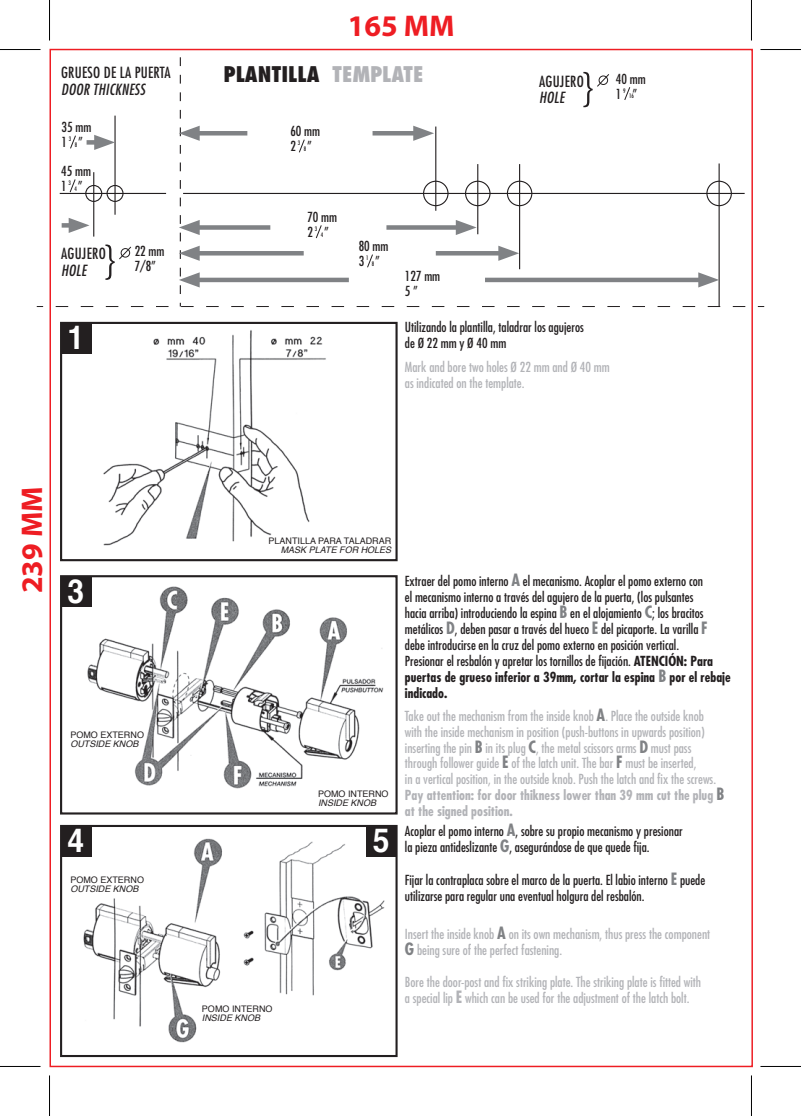
<style>
.page{position:relative;width:801px;height:1116px;background:#fff}
.page>*{position:absolute;margin:0;border:0;box-sizing:border-box;transform-origin:0 0}
.t1{font:700 33px "Helvetica";color:#fff;scale:.91 1}
.t2{font:700 30px "Myriad Pro";color:#ee1d23}
.t3{font:800 condensed 21px "Futura";color:#231f20}
.t4{font:condensed 15px "Futura";letter-spacing:.015em;color:#231f20}
.t5{font:italic condensed 15px "Futura";letter-spacing:.015em;color:#231f20}
.t6{font:condensed 13.5px/15.9px "Futura";color:#231f20}
.t7{font:condensed 13.5px/15.9px "Futura";color:#b2b3b7}
.t8{font:9px "Helvetica";color:#231f20}
.t9{font:italic 9px "Helvetica";color:#231f20}
.t10{font:condensed 6px "Futura";color:#231f20}
.s1{color:#b2b3b7}
.s2{font-weight:700;font-size:16.5px;color:#808285}
.s3{font-weight:700}
.s4{font-weight:700;font-size:16.5px}
</style>
<div class="page">
<img style="left:77px;top:325px;width:316px;height:718px">
<div style="left:61px;top:323px;width:30px;height:30px;background:#231f20"></div>
<div style="left:60px;top:322px;width:337px;height:239px;border:2px solid #231f20"></div>
<div style="left:61px;top:576px;width:30px;height:30px;background:#231f20"></div>
<div style="left:60px;top:575px;width:337px;height:239px;border:2px solid #231f20"></div>
<div style="left:61px;top:825px;width:30px;height:31px;background:#231f20"></div>
<div style="left:60px;top:824px;width:337px;height:232px;border:2px solid #231f20"></div>
<div style="left:366px;top:825px;width:30px;height:31px;background:#231f20"></div>
<svg style="left:56px;top:57px;width:690px;height:250px"></svg>
<hr style="left:372px;top:131px;width:49px;height:4px;background:#808285">
<div style="left:386px;top:225px;width:78px;height:5px;background:#808285"></div>
<hr style="left:436px;top:251px;width:70px;height:4px;background:#808285">
<div style="left:191px;top:277px;width:158px;height:5px;background:#808285"></div>
<hr style="left:0;top:49px;width:40px;height:1px;background:#000">
<hr style="left:760px;top:49px;width:41px;height:1px;background:#000">
<hr style="left:0;top:1065px;width:40px;height:1px;background:#000">
<hr style="left:760px;top:1065px;width:41px;height:1px;background:#000">
<hr style="left:49px;top:0;width:1px;height:40px;background:#000">
<hr style="left:49px;top:1075px;width:1px;height:40px;background:#000">
<hr style="left:751px;top:0;width:1px;height:40px;background:#000">
<hr style="left:751px;top:1075px;width:1px;height:40px;background:#000">
<h2 class="t2" style="left:348px;top:6px;width:108px">165 MM</h2>
<p class="t4" style="left:61px;top:64px;width:111px">GRUESO DE LA PUERTA</p>
<h3 class="t3" style="left:223px;top:61px;width:202px">PLANTILLA <span class="s1">TEMPLATE</span></h3>
<p class="t5" style="left:61px;top:80px;width:85px">DOOR THICKNESS</p>
<p class="t6" style="left:62px;top:120px;width:31px;line-height:15px">35 mm<br>1 ”</p>
<p class="t10" style="left:69px;top:135px;width:4px">3</p>
<p class="t10" style="left:75px;top:141px;width:4px">8</p>
<p class="t6" style="left:61px;top:163px;width:31px;line-height:15px">45 mm<br>1 ”</p>
<p class="t10" style="left:69px;top:179px;width:4px">3</p>
<p class="t10" style="left:75px;top:185px;width:4px">4</p>
<p class="t4" style="left:61px;top:245px;width:46px">AGUJERO</p>
<p class="t5" style="left:61px;top:261px;width:27px">HOLE</p>
<p class="t6" style="left:135px;top:244px;width:31px;line-height:15px">22 mm<br>7/8”</p>
<p class="t6" style="left:290px;top:124px;width:31px;line-height:15px">60 mm<br>2 ”</p>
<p class="t10" style="left:298px;top:139px;width:4px">3</p>
<p class="t10" style="left:304px;top:145px;width:4px">8</p>
<p class="t6" style="left:307px;top:209px;width:31px;line-height:15px">70 mm<br>2 ”</p>
<p class="t10" style="left:315px;top:225px;width:4px">3</p>
<p class="t10" style="left:321px;top:231px;width:4px">4</p>
<p class="t6" style="left:358px;top:238px;width:31px;line-height:15px">80 mm<br>3 ”</p>
<p class="t10" style="left:366px;top:254px;width:4px">1</p>
<p class="t10" style="left:372px;top:260px;width:4px">8</p>
<p class="t6" style="left:405px;top:268px;width:37px;line-height:15px">127 mm<br>5”</p>
<p class="t4" style="left:539px;top:72px;width:46px">AGUJERO</p>
<p class="t5" style="left:539px;top:89px;width:27px">HOLE</p>
<p class="t6" style="left:616px;top:71px;width:31px;line-height:15px">40 mm<br>1 ”</p>
<p class="t10" style="left:623px;top:87px;width:4px">9</p>
<p class="t10" style="left:629px;top:93px;width:6px">16</p>
<h1 class="t1" style="left:68px;top:311px;width:20px">1</h1>
<p class="t6" style="left:405px;top:319px;width:180px">Utilizando la plantilla, taladrar los agujeros de Ø 22 mm y Ø 40 mm</p>
<p class="t7" style="left:405px;top:359px;width:206px">Mark and bore two holes Ø 22 mm and Ø 40 mm as indicated on the template.</p>
<h2 class="t2" style="left:12px;top:593px;width:108px;rotate:-90deg">239 MM</h2>
<p class="t8" style="left:268px;top:534px;width:124px">PLANTILLA PARA TALADRAR</p>
<p class="t9" style="left:281px;top:542px;width:112px">MASK PLATE FOR HOLES</p>
<h1 class="t1" style="left:68px;top:564px;width:20px">3</h1>
<p class="t6" style="left:405px;top:573px;width:327px">Extraer del pomo interno <span class="s2">A</span> el mecanismo. Acoplar el pomo externo con<br>el mecanismo interno a través del agujero de la puerta, (los pulsantes<br>hacia arriba) introduciendo la espina <span class="s2">B</span> en el alojamiento <span class="s2">C</span>; los bracitos metálicos <span class="s2">D</span>, deben pasar a través del hueco <span class="s2">E</span> del picaporte. La varilla <span class="s2">F </span>debe introducirse en la cruz del pomo externo en posición vertical.<br>Presionar el resbalón y apretar los tornillos de fijación. <span class="s3">ATENCIÓN: Para puertas de grueso inferior a 39mm, cortar la espina</span> <span class="s2">B</span> <span class="s3">por el rebaje indicado.</span></p>
<p class="t8" style="left:70px;top:727px;width:75px">POMO EXTERNO</p>
<p class="t9" style="left:70px;top:736px;width:70px">OUTSIDE KNOB</p>
<p class="t8" style="left:318px;top:786px;width:72px">POMO INTERNO</p>
<p class="t9" style="left:318px;top:795px;width:60px">INSIDE KNOB</p>
<h1 class="t1" style="left:68px;top:814px;width:20px">4</h1>
<h1 class="t1" style="left:373px;top:814px;width:20px">5</h1>
<p class="t8" style="left:70px;top:872px;width:75px">POMO EXTERNO</p>
<p class="t9" style="left:70px;top:881px;width:70px">OUTSIDE KNOB</p>
<p class="t8" style="left:202px;top:1001px;width:72px">POMO INTERNO</p>
<p class="t9" style="left:202px;top:1010px;width:60px">INSIDE KNOB</p>
<p class="t7" style="left:405px;top:707px;width:321px">Take out the mechanism from the inside knob <span class="s2">A</span>. Place the outside knob with the inside mechanism in position (push-buttons in upwards position) inserting the pin <span class="s2">B</span> in its plug <span class="s2">C</span>, the metal scissors arms <span class="s2">D</span> must pass through follower guide <span class="s2">E</span> of the latch unit. The bar <span class="s2">F</span> must be inserted,<br>in a vertical position, in the outside knob. Push the latch and fix the screws.<br><span class="s3">Pay attention: for door thikness lower than 39 mm cut the plug</span> <span class="s2">B </span><span class="s3">at the signed position.</span></p>
<p class="t6" style="left:405px;top:823px;width:279px">Acoplar el pomo interno <span class="s2">A</span>, sobre su propio mecanismo y presionar la pieza antideslizante <span class="s2">G</span>, asegurándose de que quede fija.</p>
<p class="t6" style="left:405px;top:871px;width:302px">Fijar la contraplaca sobre el marco de la puerta. El labio interno <span class="s2">E</span> puede utilizarse para regular una eventual holgura del resbalón.</p>
<p class="t7" style="left:405px;top:926px;width:307px">Insert the inside knob <span class="s2">A</span> on its own mechanism, thus press the component<br><span class="s2">G</span> being sure of the perfect fastening.</p>
<p class="t7" style="left:405px;top:974px;width:298px">Bore the door-post and fix striking plate. The striking plate is fitted with a special lip <span class="s4">E</span> which can be used for the adjustment of the latch bolt.</p>
</div>
